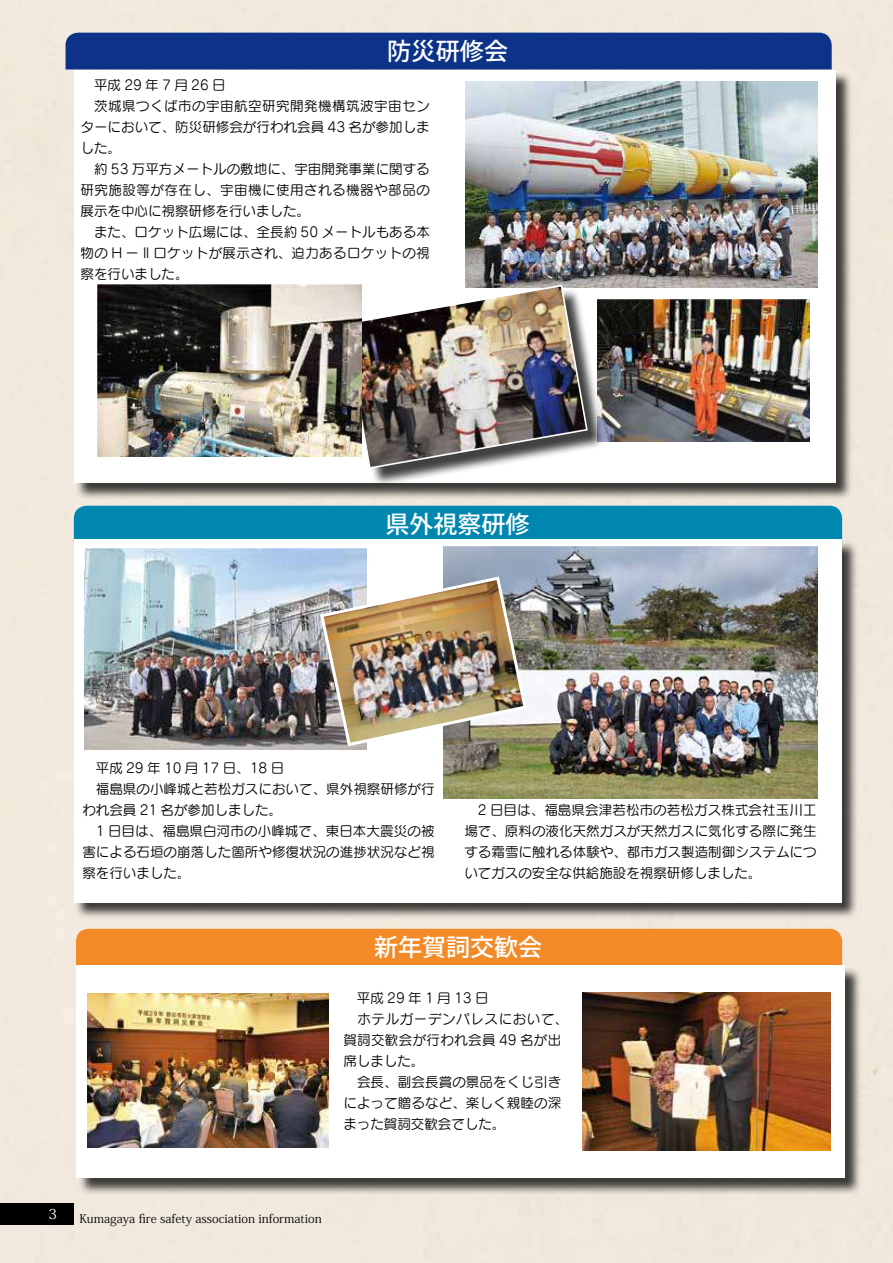
<style>
.page{position:relative;width:893px;height:1263px;background:#fff}
.page>*{position:absolute;margin:0;border:0;box-sizing:border-box;transform-origin:0 0}
.t1{font:500 24px "Koz Go Pro";color:#fff}
.t2{font:13.8px "Koz Min Pro";color:#fff}
.t3{font:13.5px/21px "Seurat Pro M";letter-spacing:.005em;color:#000}
.t4{font:13.5px "Seurat Pro M";letter-spacing:.04em;color:#000}
.t5{font:13.5px "Seurat Pro M";letter-spacing:.025em;color:#000}
.t6{font:13.5px "Seurat Pro M";letter-spacing:.25em;color:#000}
.t7{font:12px "Koz Min Pro";color:#000}
</style>
<div class="page">
<div style="left:76px;top:929px;width:766px;height:36px;background:#f18a27"></div>
<div style="left:78px;top:966px;width:784px;height:229px;background:#000;opacity:.75"></div>
<div style="left:77px;top:965px;width:768px;height:213px;background:#fff"></div>
<div style="left:74px;top:506px;width:768px;height:33px;background:#0087b0"></div>
<div style="left:75px;top:540px;width:784px;height:379px;background:#000;opacity:.75"></div>
<div style="left:74px;top:539px;width:767px;height:363px;background:#fff"></div>
<img style="left:443px;top:546px;width:375px;height:252px">
<img style="left:84px;top:549px;width:283px;height:200px">
<img style="left:318px;top:575px;width:211px;height:173px">
<img style="left:583px;top:992px;width:247px;height:159px">
<img style="left:87px;top:993px;width:241px;height:154px">
<div style="left:66px;top:33px;width:766px;height:36px;background:#0c3388"></div>
<div style="left:75px;top:71px;width:778px;height:429px;background:#000;opacity:.75"></div>
<div style="left:74px;top:70px;width:762px;height:413px;background:#fff"></div>
<img style="left:466px;top:81px;width:352px;height:207px">
<img style="left:606px;top:300px;width:203px;height:141px">
<div style="left:346px;top:287px;width:260px;height:200px;background:#000;opacity:.75"></div>
<img style="left:343px;top:284px;width:246px;height:186px">
<img style="left:98px;top:285px;width:263px;height:172px">
<div style="left:0;top:1203px;width:74px;height:22px;background:#000"></div>
<h1 class="t1" style="left:387px;top:36px;width:122px">防災研修会</h1>
<p class="t6" style="left:94px;top:76px;width:133px">平成29年7月26日</p>
<p class="t4" style="left:94px;top:97px;width:337px">茨城県つくば市の宇宙航空研究開発機構筑波宇宙セン</p>
<p class="t3" style="left:81px;top:116px;width:351px">ターにおいて、防災研修会が行われ会員 43 名が参加しま</p>
<p class="t3" style="left:81px;top:137px;width:42px">した。</p>
<p class="t3" style="left:94px;top:158px;width:337px">約 53 万平方メートルの敷地に、宇宙開発事業に関する</p>
<p class="t4" style="left:81px;top:181px;width:351px">研究施設等が存在し、宇宙機に使用される機器や部品の</p>
<p class="t3" style="left:81px;top:200px;width:231px">展示を中心に視察研修を行いました。</p>
<p class="t3" style="left:94px;top:221px;width:337px">また、ロケット広場には、全長約 50 メートルもある本</p>
<p class="t5" style="left:81px;top:244px;width:351px">物の H ーⅡロケットが展示され、迫力あるロケットの視</p>
<p class="t3" style="left:81px;top:263px;width:109px">察を行いました。</p>
<h1 class="t1" style="left:385px;top:509px;width:145px">県外視察研修</h1>
<p class="t3" style="left:96px;top:757px;width:190px">平成 29 年 10 月 17 日、18 日</p>
<p class="t3" style="left:96px;top:778px;width:340px">福島県の小峰城と若松ガスにおいて、県外視察研修が行</p>
<p class="t3" style="left:82px;top:799px;width:201px">われ会員 21 名が参加しました。</p>
<p class="t3" style="left:96px;top:820px;width:340px">1 日目は、福島県白河市の小峰城で、東日本大震災の被</p>
<p class="t3" style="left:82px;top:841px;width:354px">害による石垣の崩落した箇所や修復状況の進捗状況など視</p>
<p class="t3" style="left:82px;top:862px;width:109px">察を行いました。</p>
<p class="t3" style="left:464px;top:799px;width:354px;text-align:justify;text-indent:14px">2 日目は、福島県会津若松市の若松ガス株式会社玉川工場で、原料の液化天然ガスが天然ガスに気化する際に発生する霜雪に触れる体験や、都市ガス製造制御システムについてガスの安全な供給施設を視察研修しました。</p>
<h1 class="t1" style="left:374px;top:932px;width:170px">新年賀詞交歓会</h1>
<p class="t3" style="left:343px;top:986px;width:226px">　平成29年1月13日<br>　ホテルガーデンパレスにおいて、賀詞交歓会が行われ会員 49 名が出席しました。<br>　会長、副会長賞の景品をくじ引きによって贈るなど、楽しく親睦の深まった賀詞交歓会でした。</p>
<p class="t2" style="left:48px;top:1204px;width:10px">3</p>
<p class="t7" style="left:79px;top:1210px;width:244px">Kumagaya fire safety association information</p>
</div>
